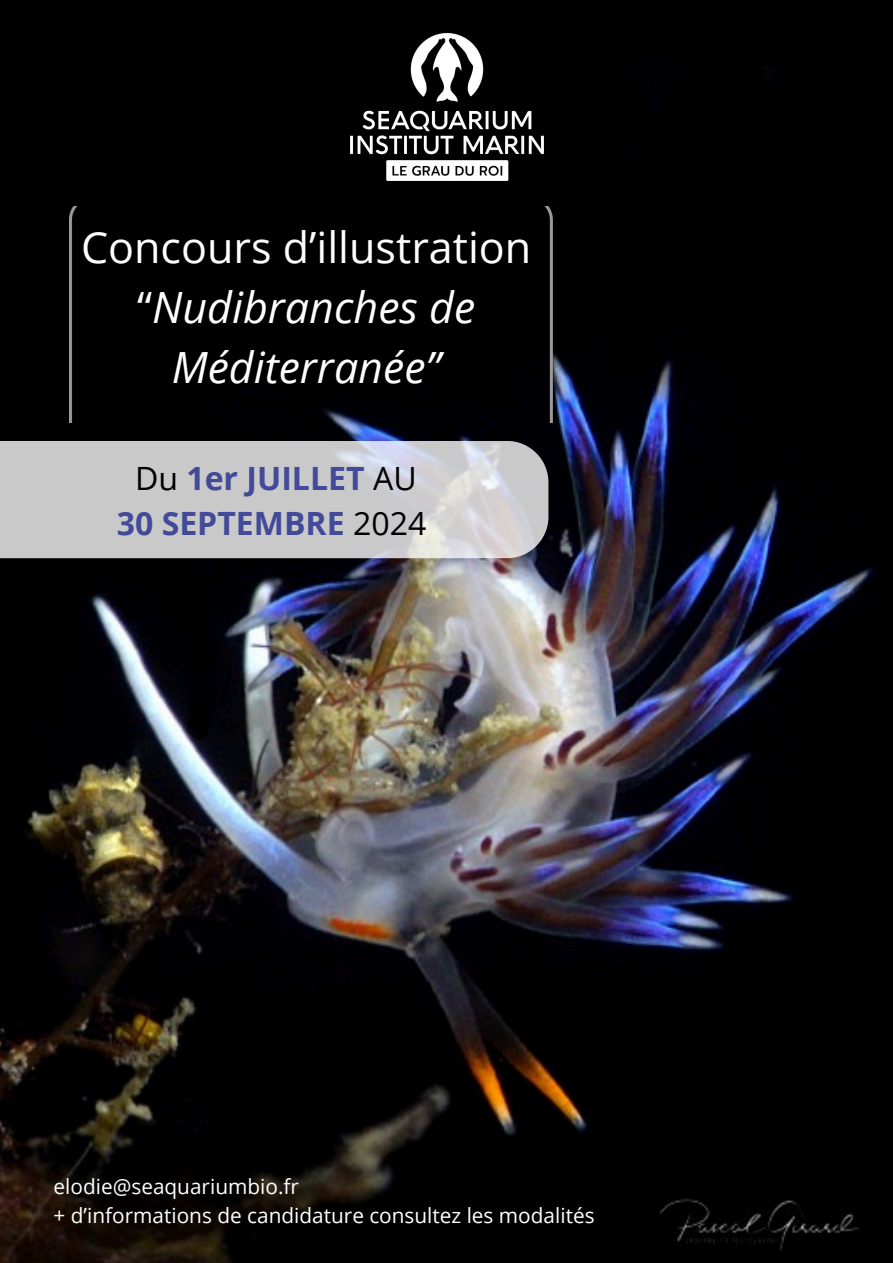
<style>
.page{position:relative;width:893px;height:1263px;background:#fff}
.page>*{position:absolute;margin:0;border:0;box-sizing:border-box;transform-origin:0 0}
.t1{font:italic 43.05px/60.1px "Open Sans";color:#fff;text-align:center}
.t2{font:700 32.03px/44.8px "Open Sans";color:#424a99;text-align:center}
.t3{font:20.77px "Open Sans";color:#fff}
.s1{font-style:normal}
.s2{font-weight:400;color:#000}
</style>
<div class="page">
<img style="left:0;top:0;width:893px;height:1263px">
<svg style="left:0;top:441px;width:548px;height:117px;background:#cacacb"></svg>
<div style="left:70px;top:206px;width:482px;height:217px;background:#000"></div>
<img style="left:350px;top:34px;width:193px;height:146px">
<h2 class="t1" style="left:81px;top:216px;width:452px"><span class="s1">Concours d’illustration “</span>Nudibranches de<br>Méditerranée”</h2>
<h1 class="t2" style="left:117px;top:455px;width:311px"><span class="s2">Du</span> 1er JUILLET <span class="s2">AU<br></span>30 SEPTEMBRE <span class="s2">2024</span></h1>
<p class="t3" style="left:54px;top:1172px;width:247px">elodie@seaquariumbio.fr</p>
<p class="t3" style="left:54px;top:1200px;width:542px">+ d’informations de candidature consultez les modalités</p>
</div>
